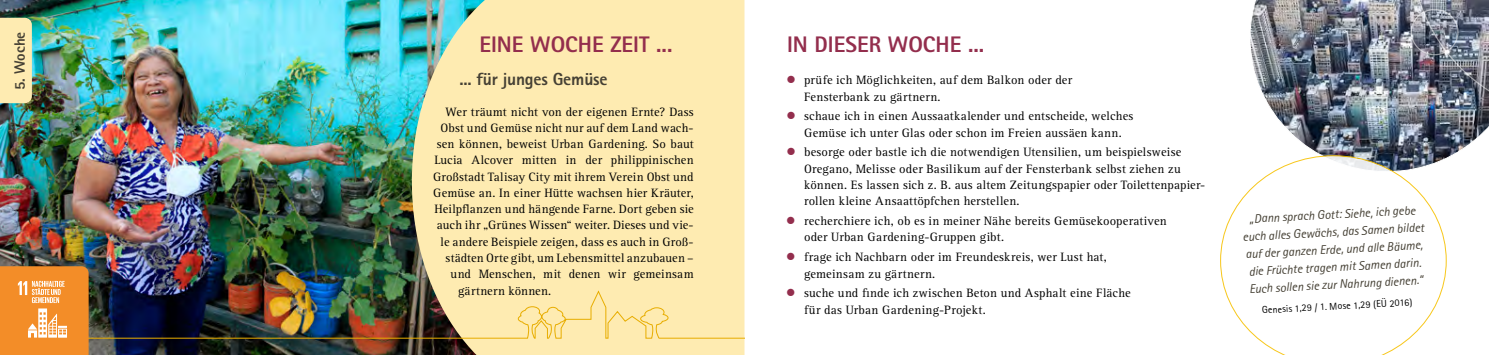
<style>
.page{position:relative;width:1489px;height:355px;background:#fff}
.page>*{position:absolute;margin:0;border:0;box-sizing:border-box;transform-origin:0 0}
.t1{font:800 22.5px "Rotis Sans Serif";color:#932e4d}
.t2{font:800 17.5px "Rotis Sans Serif";letter-spacing:-.01em;color:#454034}
.t3{font:800 15px "Rotis Sans Serif";color:#454034}
.t4{font:12.5px/16.2px "Agfa Rotis Serif";letter-spacing:.015em;color:#000}
.t5{font:italic 12.5px/17.5px "Rotis Sans Serif";color:#454034;text-align:center}
.t6{font:10px "Rotis Sans Serif";color:#000}
</style>
<div class="page">
<img style="left:1250px;top:0;width:238px;height:158px">
<img style="left:0;top:0;width:412px;height:354px">
<img style="left:1410px;top:0;width:78px;height:119px">
<div style="left:412px;top:0;width:332px;height:354px;background:#feebb1"></div>
<svg style="left:1220px;top:155px;width:226px;height:199px"></svg>
<img style="left:89px;top:290px;width:655px;height:48px">
<div style="left:0;top:18px;width:32px;height:85px;background:#feebb1"></div>
<svg style="left:0;top:266px;width:89px;height:88px"></svg>
<p class="t3" style="left:10px;top:90px;width:60px;rotate:-90deg">5. Woche</p>
<h1 class="t1" style="left:479px;top:30px;width:194px">EINE WOCHE ZEIT ...</h1>
<h2 class="t2" style="left:459px;top:68px;width:150px">... für junges Gemüse</h2>
<p class="t4" style="left:445px;top:103px;width:249px">Wer träumt nicht von der eigenen Ernte? Dass</p>
<p class="t4" style="left:440px;top:120px;width:254px">Obst und Gemüse nicht nur auf dem Land wach-</p>
<p class="t4" style="left:437px;top:136px;width:258px">sen können, beweist Urban Gardening. So baut</p>
<p class="t4" style="left:434px;top:152px;width:261px">Lucia Alcover mitten in der philippinischen</p>
<p class="t4" style="left:433px;top:168px;width:262px">Großstadt Talisay City mit ihrem Verein Obst und</p>
<p class="t4" style="left:433px;top:185px;width:262px">Gemüse an. In einer Hütte wachsen hier Kräuter,</p>
<p class="t4" style="left:434px;top:201px;width:261px">Heilpflanzen und hängende Farne. Dort geben sie</p>
<p class="t4" style="left:437px;top:217px;width:258px">auch ihr „Grünes Wissen“ weiter. Dieses und vie-</p>
<p class="t4" style="left:440px;top:233px;width:254px">le andere Beispiele zeigen, dass es auch in Groß-</p>
<p class="t4" style="left:445px;top:250px;width:249px">städten Orte gibt, um Lebensmittel anzubauen –</p>
<p class="t4" style="left:450px;top:266px;width:244px">und Menschen, mit denen wir gemeinsam</p>
<p class="t4" style="left:458px;top:282px;width:95px">gärtnern können.</p>
<h1 class="t1" style="left:787px;top:30px;width:199px">IN DIESER WOCHE ...</h1>
<p class="t4" style="left:804px;top:72px;width:269px">prüfe ich Möglichkeiten, auf dem Balkon oder der<br>Fensterbank zu gärtnern.</p>
<p class="t4" style="left:804px;top:108px;width:331px">schaue ich in einen Aussaatkalender und entscheide, welches<br>Gemüse ich unter Glas oder schon im Freien aussäen kann.</p>
<p class="t4" style="left:804px;top:144px;width:403px">besorge oder bastle ich die notwendigen Utensilien, um beispielsweise Oregano, Melisse oder Basilikum auf der Fensterbank selbst ziehen zu können. Es lassen sich z. B. aus altem Zeitungspapier oder Toilettenpapier&shy;rollen kleine Ansaattöpfchen herstellen.</p>
<p class="t4" style="left:804px;top:213px;width:364px">recherchiere ich, ob es in meiner Nähe bereits Gemüsekooperativen oder Urban Gardening-Gruppen gibt.</p>
<p class="t4" style="left:804px;top:249px;width:304px">frage ich Nachbarn oder im Freundeskreis, wer Lust hat, gemeinsam zu gärtnern.</p>
<p class="t4" style="left:804px;top:285px;width:328px">suche und finde ich zwischen Beton und Asphalt eine Fläche für das Urban Gardening-Projekt.</p>
<p class="t5" style="left:1241px;top:210px;width:183px;rotate:-3deg">„Dann sprach Gott: Siehe, ich gebe euch alles Gewächs, das Samen bildet auf der ganzen Erde, und alle Bäume, die Früchte tragen mit Samen darin.<br>Euch sollen sie zur Nahrung dienen.“</p>
<p class="t6" style="left:1261px;top:304px;width:152px;rotate:-3deg">Genesis 1,29 / 1. Mose 1,29 (EÜ 2016)</p>
</div>
